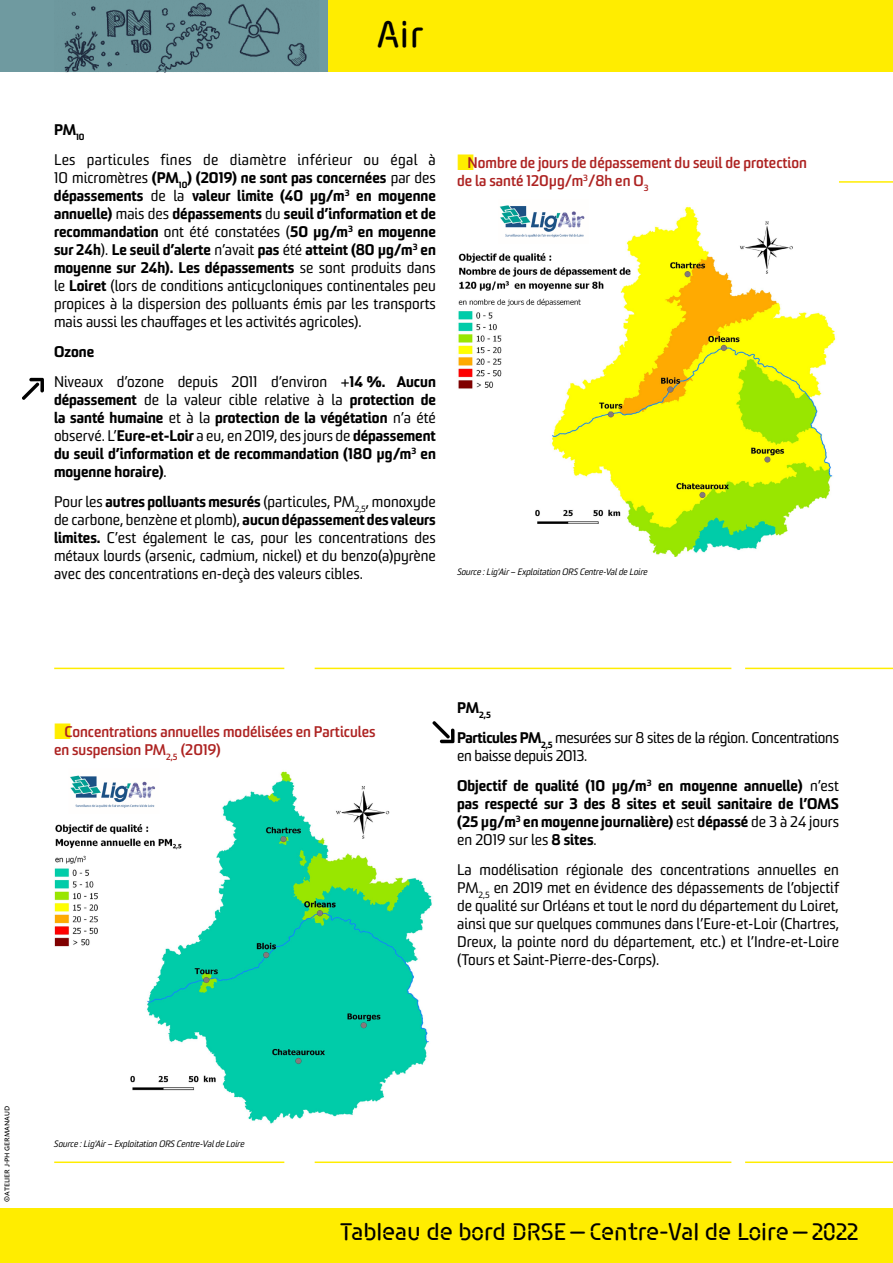
<style>
.page{position:relative;width:893px;height:1263px;background:#fff}
.page>*{position:absolute;margin:0;border:0;box-sizing:border-box;transform-origin:0 0}
.t1{font:39px "Siruca";color:#000}
.t2{font:25.5px "Siruca";letter-spacing:-.02em;color:#000}
.t3{font:15px/18px "Sommet";color:#000;text-align:justify}
.t4{font:900 15px/18px "Sommet";color:#000;text-align:justify}
.t5{font:700 15px/18px "Sommet";color:#ad2221}
.t6{font:15px/18px "Sommet";letter-spacing:-.02em;color:#000}
.t7{font:15px/30px "Sommet";letter-spacing:.02em;color:#000}
.t8{font:italic 9px "Sommet";letter-spacing:-.01em;color:#000}
.t9{font:900 8.7px "Sommet";color:#000}
.t10{font:500 6.75px "Macho";color:#000}
.s1{font-weight:900}
.s2{font-weight:400}
.s3{color:#ffed00}
</style>
<div class="page">
<div style="left:0;top:1209px;width:893px;height:54px;background:#ffed00"></div>
<div style="left:327px;top:0;width:566px;height:72px;background:#ffed00"></div>
<div style="left:0;top:0;width:327px;height:72px;background:#6f9aa0"></div>
<img style="left:64px;top:2px;width:243px;height:70px">
<hr style="left:54px;top:1161px;width:230px;height:2px;background:#ffed00">
<hr style="left:54px;top:668px;width:230px;height:1px;background:#ffed00">
<hr style="left:315px;top:1161px;width:416px;height:2px;background:#ffed00">
<hr style="left:315px;top:668px;width:416px;height:1px;background:#ffed00">
<hr style="left:745px;top:1161px;width:148px;height:2px;background:#ffed00">
<hr style="left:745px;top:668px;width:148px;height:1px;background:#ffed00">
<img style="left:458px;top:205px;width:378px;height:352px">
<img style="left:54px;top:771px;width:378px;height:353px">
<hr style="left:839px;top:181px;width:54px;height:2px;background:#ffed00">
<h1 class="t1" style="left:376px;top:13px;width:49px">Air</h1>
<p class="t7" style="left:54px;top:115px;width:383px"><span class="s1">PM</span><sub>10<br></sub>Les particules fines de diamètre inférieur ou égal à</p>
<p class="t3" style="left:54px;top:169px;width:383px">10 micromètres <span class="s1">(PM</span><sub>10</sub><span class="s1">) (2019) ne sont pas concernées</span> par des <span class="s1">dépassements</span> de la <span class="s1">valeur limite (40 µg/m</span><sup>3</sup> <span class="s1">en moyenne annuelle)</span> mais des <span class="s1">dépassements</span> du <span class="s1">seuil d’information et de recommandation</span> ont été constatées (<span class="s1">50 µg/m</span><sup>3</sup> <span class="s1">en moyenne sur 24h</span>). <span class="s1">Le seuil d’alerte</span> n’avait <span class="s1">pas</span> été <span class="s1">atteint (80 µg/m</span><sup>3</sup> <span class="s1">en moyenne sur 24h). Les dépassements</span> se sont produits dans le <span class="s1">Loiret</span> (lors de conditions anticycloniques continentales peu propices à la dispersion des polluants émis par les transports mais aussi les chauffages et les activités agricoles).</p>
<p class="t3" style="left:54px;top:337px;width:383px;line-height:30px"><span class="s1">Ozone<br></span>Niveaux d’ozone depuis 2011 d’environ +<span class="s1">14 %. Aucun</span></p>
<p class="t4" style="left:54px;top:391px;width:383px">dépassement <span class="s2">de la valeur cible relative à la</span> protection de la santé humaine <span class="s2">et à la</span> protection de la végétation <span class="s2">n’a été observé. L’</span>Eure-et-Loir <span class="s2">a eu, en 2019, des jours de</span> dépassement du seuil d’information et de recommandation (180 µg/m<sup>3</sup> en moyenne horaire)<span class="s2">.</span></p>
<p class="t3" style="left:54px;top:493px;width:383px">Pour les <span class="s1">autres polluants mesurés</span> (particules, PM<sub>2,5</sub>, monoxyde de carbone, benzène et plomb), <span class="s1">aucun dépassement des valeurs limites.</span> C’est également le cas, pour les concentrations des métaux lourds (arsenic, cadmium, nickel) et du benzo(a)pyrène avec des concentrations en-deçà des valeurs cibles.</p>
<p class="t5" style="left:457px;top:154px;width:351px"><span class="s3">■</span>Nombre de jours de dépassement du seuil de protection de la santé 120µg/m<sup>3</sup>/8h en O<sub>3</sub></p>
<p class="t8" style="left:457px;top:566px;width:192px">Source : Lig'Air – Exploitation ORS Centre-Val de Loire</p>
<p class="t5" style="left:54px;top:723px;width:323px"><span class="s3">■</span>Concentrations annuelles modélisées en Particules</p>
<p class="t5" style="left:54px;top:741px;width:168px">en suspension PM<sub>2,5</sub> (2019)</p>
<p class="t9" style="left:457px;top:709px;width:35px"><sup>PM</sup>2,5</p>
<p class="t6" style="left:457px;top:728px;width:383px"><span class="s1">Particules PM</span><sub>2,5</sub> mesurées sur 8 sites de la région. Concentrations en baisse depuis 2013.</p>
<p class="t4" style="left:457px;top:776px;width:383px">Objectif de qualité (10 µg/m<sup>3</sup> en moyenne annuelle) <span class="s2">n’est </span>pas respecté sur 3 des 8 sites et seuil sanitaire de l’OMS (25 µg/m<sup>3</sup> en moyenne journalière) <span class="s2">est</span> dépassé <span class="s2">de 3 à 24 jours en 2019 sur les</span> 8 sites<span class="s2">.</span></p>
<p class="t3" style="left:457px;top:860px;width:383px">La modélisation régionale des concentrations annuelles en PM<sub>2,5</sub> en 2019 met en évidence des dépassements de l’objectif de qualité sur Orléans et tout le nord du département du Loiret, ainsi que sur quelques communes dans l’Eure-et-Loir (Chartres, Dreux, la pointe nord du département, etc.) et l’Indre-et-Loire (Tours et Saint-Pierre-des-Corps).</p>
<p class="t10" style="left:1px;top:1202px;width:97px;rotate:-90deg">©ATELIER J-PH GERMANAUD</p>
<p class="t8" style="left:54px;top:1138px;width:192px">Source : Lig'Air – Exploitation ORS Centre-Val de Loire</p>
<h2 class="t2" style="left:340px;top:1218px;width:520px">Tableau de bord DRSE — Centre-Val de Loire — 2022</h2>
</div>
